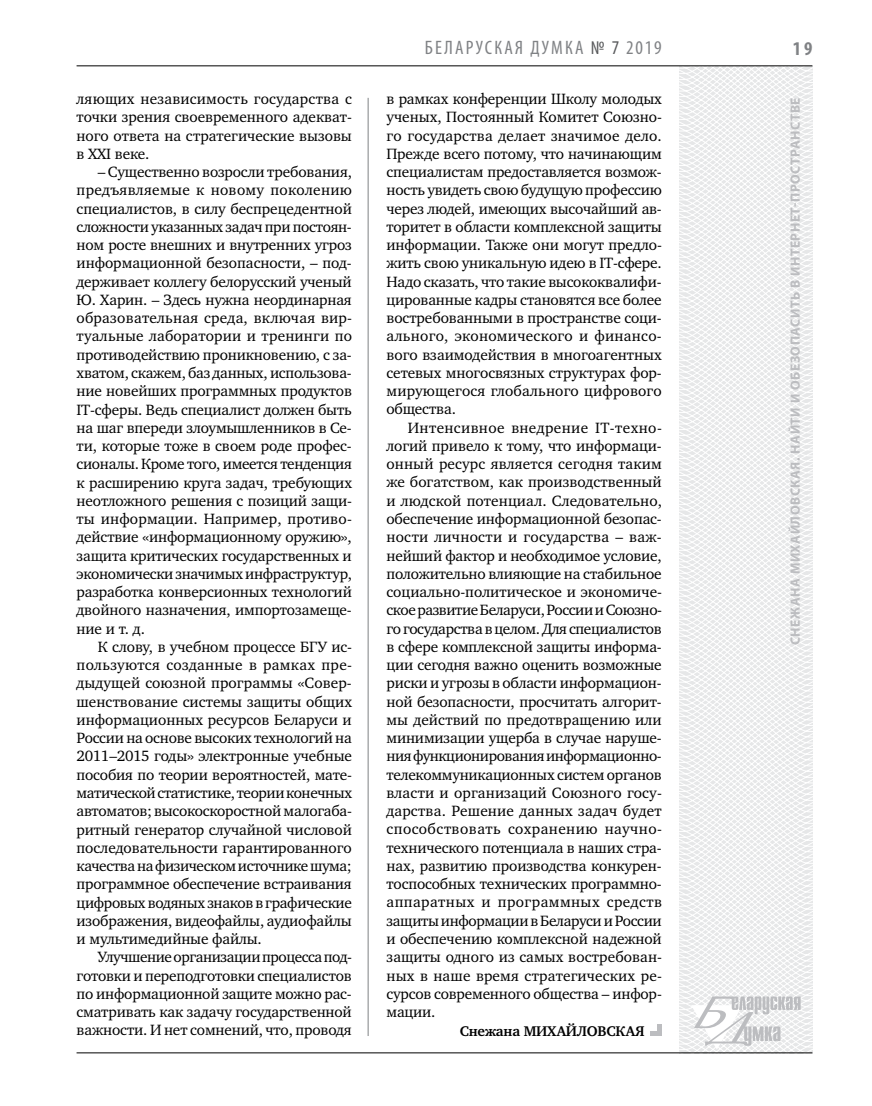
<style>
.page{position:relative;width:872px;height:1106px;background:#fff}
.page>*{position:absolute;margin:0;border:0;box-sizing:border-box;transform-origin:0 0}
.t1{font:condensed 19.5px "Myriad Pro";letter-spacing:.11em;color:#808285}
.t2{font:700 condensed 19.5px "Myriad Pro";color:#808285}
.t3{font:15.3px/18.3px "Charter C";letter-spacing:-.01em;color:#000;text-align:justify}
.t4{font:700 14.4px "Charter C";letter-spacing:-.01em;color:#000}
.t5{font:700 13.5px "Myriad Pro";letter-spacing:.04em;color:#bcbdc0}
.s1{color:#58595b}
</style>
<div class="page">
<hr style="left:368px;top:98px;width:1px;height:938px;background:#808285">
<svg style="left:621px;top:65px;width:192px;height:989px"></svg>
<svg style="left:691px;top:996px;width:109px;height:53px"></svg>
<hr style="left:77px;top:65px;width:735px;height:1px;background:#000">
<hr style="left:77px;top:1052px;width:735px;height:1px;background:#000">
<div style="left:657px;top:1023px;width:5px;height:12px;background:#bcbdc0"></div>
<hr style="left:650px;top:1031px;width:12px;height:4px;background:#bcbdc0">
<p class="t3" style="left:77px;top:90px;width:277px">ляющих независимость государства с точки зрения своевременного адекват&shy;ного ответа на стратегические вызовы в XXI веке.</p>
<p class="t3" style="left:77px;top:163px;width:277px;text-indent:21px">– Существенно возросли требования, предъявляемые к новому поколению специалистов, в силу беспрецедентной сложности указанных задач при постоян&shy;ном росте внешних и внутренних угроз информационной безопасности, – под&shy;держивает коллегу белорусский ученый Ю. Харин. – Здесь нужна неординарная образовательная среда, включая вир&shy;туальные лаборатории и тренинги по противодействию проникновению, с за&shy;хватом, скажем, баз данных, использова&shy;ние новейших программных продуктов IT-сферы. Ведь специалист должен быть на шаг впереди злоумышленников в Се&shy;ти, которые тоже в своем роде профес&shy;сионалы. Кроме того, имеется тенденция к расширению круга задач, требующих неотложного решения с позиций защи&shy;ты информации. Например, противо&shy;действие «информационному оружию», защита критических государственных и экономически значимых инфраструктур, разработка конверсионных технологий двойного назначения, импортозамеще&shy;ние и т. д.</p>
<p class="t3" style="left:77px;top:637px;width:277px;text-indent:21px">К слову, в учебном процессе БГУ ис&shy;пользуются созданные в рамках пре&shy;дыдущей союзной программы «Совер&shy;шенствование системы защиты общих информационных ресурсов Беларуси и России на основе высоких технологий на 2011–2015 годы» электронные учебные пособия по теории вероятностей, мате&shy;матической статистике, теории конечных автоматов; высокоскоростной малогаба&shy;ритный генератор случайной числовой последовательности гарантированного качества на физическом источнике шума; программное обеспечение встраивания цифровых водяных знаков в графические изображения, видеофайлы, аудиофайлы и мультимедийные файлы.</p>
<p class="t3" style="left:77px;top:948px;width:277px;text-indent:21px">Улучшение организации процесса под&shy;готовки и переподготовки специалистов по информационной защите можно рас&shy;сматривать как задачу государственной важности. И нет сомнений, что, проводя</p>
<p class="t1" style="left:425px;top:36px;width:238px">БЕЛАРУСКА Я ДУМКА <span class="s1">№ 7</span> 2019</p>
<p class="t2" style="left:793px;top:37px;width:21px">19</p>
<p class="t3" style="left:386px;top:90px;width:277px">в рамках конференции Школу молодых ученых, Постоянный Комитет Союзно&shy;го государства делает значимое дело.<br>Прежде всего потому, что начинающим специалистам предоставляется возмож&shy;ность увидеть свою будущую профессию через людей, имеющих высочайший ав&shy;торитет в области комплексной защиты информации. Также они могут предло&shy;жить свою уникальную идею в IT-сфере.<br>Надо сказать, что такие высококвалифи&shy;цированные кадры становятся все более востребованными в пространстве соци&shy;ального, экономического и финансо&shy;вого взаимодействия в многоагентных сетевых многосвязных структурах фор&shy;мирующегося глобального цифрового общества.</p>
<p class="t3" style="left:386px;top:418px;width:277px;text-indent:21px">Интенсивное внедрение ІТ-техно&shy;логий привело к тому, что информаци&shy;онный ресурс является сегодня таким же богатством, как производственный и людской потенциал. Следовательно, обеспечение информационной безопас&shy;ности личности и государства – важ&shy;нейший фактор и необходимое условие, положительно влияющие на стабильное социально-политическое и экономиче&shy;ское развитие Беларуси, России и Союзно&shy;го государства в целом. Для специалистов в сфере комплексной защиты информа&shy;ции сегодня важно оценить возможные риски и угрозы в области информацион&shy;ной безопасности, просчитать алгорит&shy;мы действий по предотвращению или минимизации ущерба в случае наруше&shy;ния функционирования информационно&shy;телекоммуникационных систем органов власти и организаций Союзного госу&shy;дарства. Решение данных задач будет способствовать сохранению научно&shy;технического потенциала в наших стра&shy;нах, развитию производства конкурен&shy;тоспособных технических программно&shy;аппаратных и программных средств защиты информации в Беларуси и России и обеспечению комплексной надежной защиты одного из самых востребован&shy;ных в наше время стратегических ре&shy;сурсов современного общества – инфор&shy;мации.</p>
<p class="t4" style="left:460px;top:1022px;width:186px">Снежана МИХАЙЛОВСКАЯ</p>
<p class="t5" style="left:786px;top:645px;width:549px;rotate:-90deg">Снежана МИХАЙЛОВСКАЯ. Найти и обезопасить в интернет-пространстве</p>
</div>
